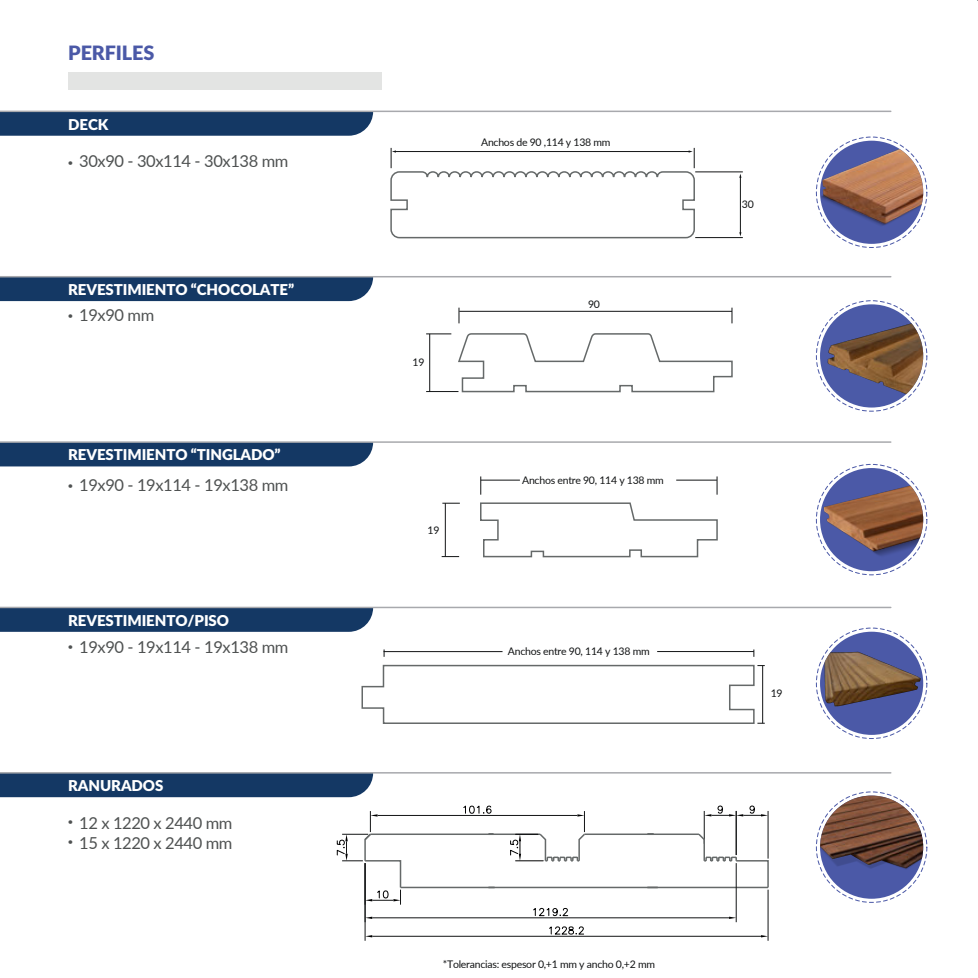
<style>
.page{position:relative;width:978px;height:978px;background:#fff}
.page>*{position:absolute;margin:0;border:0;box-sizing:border-box;transform-origin:0 0}
.t1{font:900 19.8px "Lato";letter-spacing:-.005em;color:#4b59a7}
.t2{font:16.5px/19.8px "Lato";letter-spacing:-.025em;color:#4f5252}
.t3{font:900 16.5px/19.8px "Lato";color:#4f5252}
.t4{font:900 15px "Lato";letter-spacing:-.005em;color:#fff}
.t5{font:10.5px "Lato";letter-spacing:-.025em;color:#121415}
.s1{font-weight:900}
</style>
<div class="page">
<div style="left:68px;top:72px;width:314px;height:18px;background:#e3e4e3"></div>
<img style="left:820px;top:468px;width:103px;height:103px;border-radius:52px">
<div style="left:0;top:443px;width:373px;height:23px;background:#143864"></div>
<img style="left:820px;top:146px;width:103px;height:98px">
<div style="left:820px;top:632px;width:103px;height:103px;background:#4b59a7;border-radius:50%"></div>
<svg style="left:480px;top:502px;width:238px;height:56px"></svg>
<hr style="left:445px;top:503px;width:1px;height:54px;background:#121415">
<svg style="left:442px;top:556px;width:17px;height:1px"></svg>
<svg style="left:442px;top:503px;width:18px;height:1px"></svg>
<hr style="left:481px;top:480px;width:39px;height:1px;background:#121415">
<hr style="left:676px;top:480px;width:41px;height:1px;background:#121415">
<svg style="left:480px;top:476px;width:1px;height:19px"></svg>
<svg style="left:717px;top:476px;width:1px;height:19px"></svg>
<svg style="left:0;top:608px;width:373px;height:24px;background:#1a3d67"></svg>
<hr style="left:384px;top:651px;width:119px;height:1px;background:#121415">
<hr style="left:657px;top:651px;width:97px;height:1px;background:#121415">
<svg style="left:361px;top:664px;width:404px;height:60px"></svg>
<hr style="left:0;top:607px;width:891px;height:1px;background:#a8a9ad">
<div style="left:0;top:277px;width:373px;height:24px;background:#143864"></div>
<svg style="left:457px;top:333px;width:276px;height:60px"></svg>
<hr style="left:429px;top:334px;width:1px;height:58px;background:#121415">
<hr style="left:459px;top:311px;width:273px;height:1px;background:#121415">
<hr style="left:426px;top:391px;width:32px;height:1px;background:#121415">
<svg style="left:426px;top:334px;width:25px;height:1px"></svg>
<svg style="left:459px;top:308px;width:1px;height:15px"></svg>
<svg style="left:732px;top:308px;width:1px;height:15px"></svg>
<hr style="left:0;top:276px;width:891px;height:1px;background:#a8a9ad">
<hr style="left:0;top:441px;width:891px;height:2px;background:#a8a9ad">
<svg style="left:0;top:112px;width:373px;height:24px;background:#1a3d68"></svg>
<svg style="left:390px;top:148px;width:306px;height:91px"></svg>
<hr style="left:695px;top:172px;width:48px;height:1px;background:#121415">
<hr style="left:695px;top:237px;width:48px;height:1px;background:#121415">
<hr style="left:740px;top:177px;width:1px;height:56px;background:#121415">
<hr style="left:0;top:111px;width:891px;height:1px;background:#a8a9ad">
<div style="left:0;top:774px;width:373px;height:23px;background:#143864"></div>
<hr style="left:0;top:772px;width:891px;height:2px;background:#a8a9ad">
<img style="left:820px;top:796px;width:103px;height:103px;border-radius:52px">
<div style="left:820px;top:304px;width:103px;height:104px;background:#4b5aa7;border-radius:50%"></div>
<img style="left:820px;top:315px;width:103px;height:87px">
<img style="left:822px;top:648px;width:101px;height:61px">
<svg style="left:761px;top:935px;width:7px;height:2px"></svg>
<svg style="left:549px;top:926px;width:35px;height:8px"></svg>
<hr style="left:736px;top:863px;width:1px;height:59px;background:#121415">
<hr style="left:365px;top:863px;width:1px;height:78px;background:#121415">
<hr style="left:768px;top:890px;width:1px;height:51px;background:#121415">
<hr style="left:372px;top:936px;width:389px;height:1px;background:#121415">
<svg style="left:337px;top:805px;width:432px;height:114px"></svg>
<h1 class="t1" style="left:68px;top:38px;width:88px">PERFILES</h1>
<h3 class="t4" style="left:68px;top:113px;width:42px">DECK</h3>
<h2 class="t2" style="left:68px;top:151px;width:222px"><span class="s1">·</span> 30x90 - 30x114 - 30x138 mm</h2>
<h3 class="t4" style="left:68px;top:279px;width:227px">REVESTIMIENTO “CHOCOLATE”</h3>
<h2 class="t2" style="left:68px;top:304px;width:88px"><span class="s1">·</span> 19x90 mm</h2>
<h3 class="t4" style="left:68px;top:444px;width:214px">REVESTIMIENTO “TINGLADO”</h3>
<h2 class="t2" style="left:68px;top:474px;width:222px"><span class="s1">·</span> 19x90 - 19x114 - 19x138 mm</h2>
<h3 class="t4" style="left:68px;top:609px;width:162px">REVESTIMIENTO/PISO</h3>
<h2 class="t2" style="left:68px;top:636px;width:222px"><span class="s1">·</span> 19x90 - 19x114 - 19x138 mm</h2>
<h3 class="t4" style="left:68px;top:774px;width:97px">RANURADOS</h3>
<h2 class="t3" style="left:68px;top:810px;width:6px">· ·</h2>
<h2 class="t2" style="left:79px;top:812px;width:155px">12 x 1220 x 2440 mm<br>15 x 1220 x 2440 mm</h2>
<p class="t5" style="left:481px;top:135px;width:131px">Anchos de 90 ,114 y 138 mm</p>
<p class="t5" style="left:413px;top:355px;width:13px">19</p>
<p class="t5" style="left:428px;top:523px;width:13px">19</p>
<p class="t5" style="left:588px;top:297px;width:13px">90</p>
<p class="t5" style="left:522px;top:473px;width:143px">Anchos entre 90, 114 y 138 mm</p>
<p class="t5" style="left:508px;top:643px;width:143px">Anchos entre 90, 114 y 138 mm</p>
<p class="t5" style="left:742px;top:197px;width:13px">30</p>
<p class="t5" style="left:771px;top:685px;width:13px">19</p>
<p class="t5" style="left:443px;top:957px;width:214px">*Tolerancias: espesor 0,+1 mm y ancho 0,+2 mm</p>
</div>
